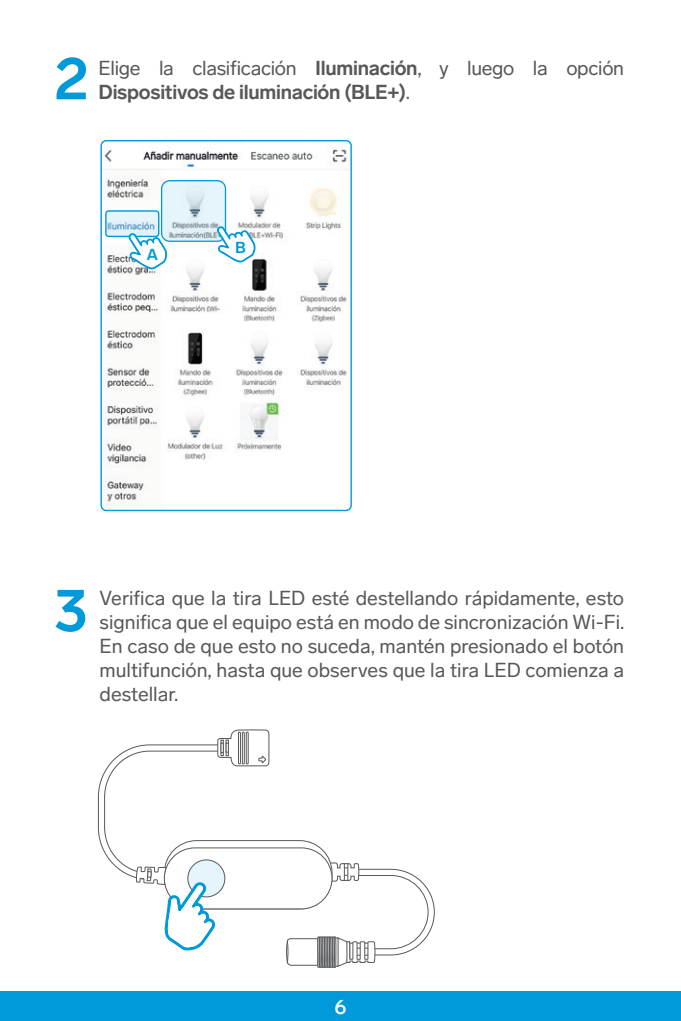
<style>
.page{position:relative;width:681px;height:1021px;background:#fff}
.page>*{position:absolute;margin:0;border:0;box-sizing:border-box;transform-origin:0 0}
.t1{font:700 60.4px "Lab Grotesque";color:#009ada;scale:.95 1}
.t2{font:500 20.8px "Lab Grotesque";color:#fff}
.t3{font:20px/24px "Lab Grotesque";letter-spacing:-.005em;color:#57585a;text-align:justify}
.t4{font:700 20px "Lab Grotesque";letter-spacing:-.015em;color:#57585a}
.t5{font:700 15.6px "Lab Grotesque";color:#009ada}
.s1{font-weight:700}
.s2{font-weight:400}
</style>
<div class="page">
<div style="left:0;top:991px;width:680px;height:29px;background:#009ada"></div>
<svg style="left:286px;top:851px;width:149px;height:117px"></svg>
<svg style="left:164px;top:840px;width:168px;height:68px"></svg>
<div style="left:164px;top:847px;width:168px;height:61px;background:#fff;border-radius:30px"></div>
<img style="left:102px;top:141px;width:249px;height:369px">
<div style="left:100px;top:140px;width:252px;height:371px;border:1px solid #009ada;border-radius:5px"></div>
<svg style="left:106px;top:211px;width:53px;height:25px"></svg>
<div style="left:105px;top:210px;width:54px;height:27px;border:1px solid #009ada;border-radius:3px"></div>
<svg style="left:97px;top:729px;width:173px;height:221px"></svg>
<svg style="left:128px;top:232px;width:39px;height:37px"></svg>
<div style="left:161px;top:180px;width:65px;height:62px;border:1px solid #009ada;border-radius:8px"></div>
<svg style="left:161px;top:181px;width:64px;height:60px;background:#d2e6ef"></svg>
<svg style="left:216px;top:226px;width:40px;height:36px"></svg>
<h1 class="t1" style="left:54px;top:42px;width:37px">2</h1>
<p class="t3" style="left:99px;top:56px;width:527px">Elige la clasificación <span class="s1">Iluminación</span>, y luego la opción</p>
<p class="t4" style="left:99px;top:80px;width:313px">Dispositivos de iluminación (BLE+)<span class="s2">.</span></p>
<p class="t5" style="left:147px;top:246px;width:13px">A</p>
<p class="t5" style="left:235px;top:239px;width:12px">B</p>
<h1 class="t1" style="left:54px;top:574px;width:37px">3</h1>
<p class="t3" style="left:100px;top:585px;width:526px">Verifica que la tira LED esté destellando rápidamente, esto significa que el equipo está en modo de sincronización Wi-Fi.<br>En caso de que esto no suceda, mantén presionado el botón multifunción, hasta que observes que la tira LED comienza a destellar.</p>
<p class="t2" style="left:334px;top:994px;width:14px">6</p>
</div>
